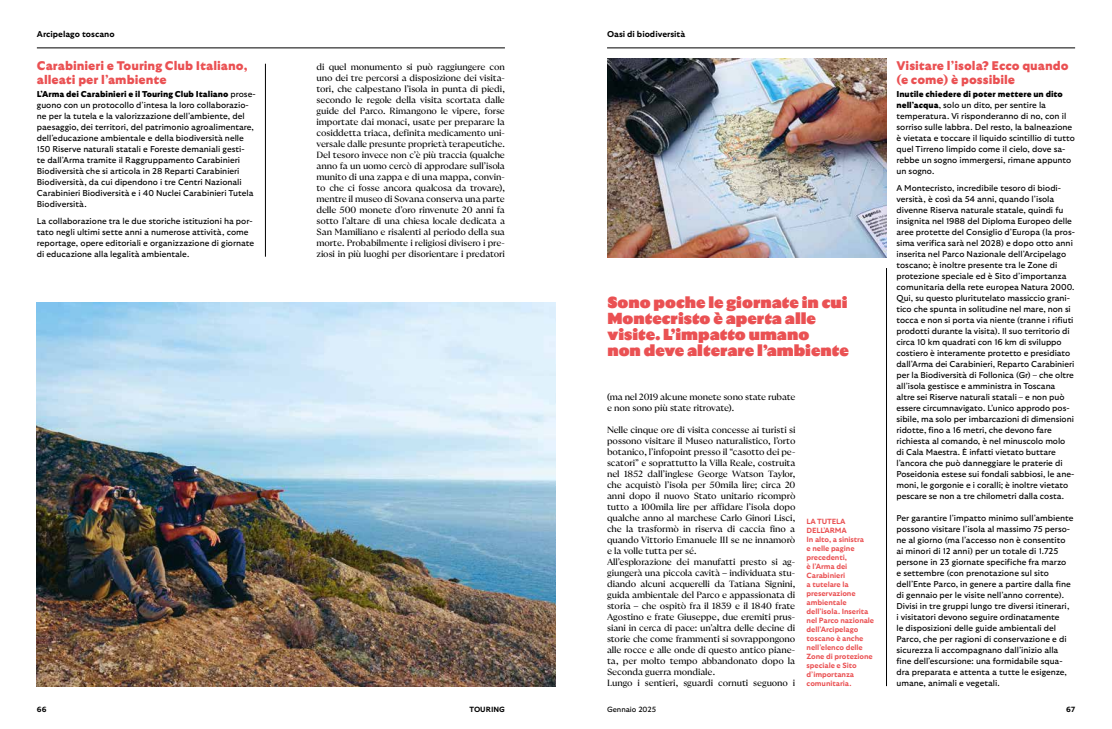
<style>
.page{position:relative;width:1112px;height:729px;background:#fff}
.page>*{position:absolute;margin:0;border:0;box-sizing:border-box;transform-origin:0 0}
.t1{font:900 16px/16px "GT Ultra";color:#ea5153}
.t2{font:900 12.5px/13.8px "GT Ultra";color:#ea5153}
.t3{font:9px/11px "GT Ultra Fine";letter-spacing:-.01em;color:#000}
.t4{font:8.5px/11px "GT Ultra";letter-spacing:-.005em;color:#000}
.t5{font:700 8.5px "GT Ultra";color:#000}
.t6{font:700 7.5px/9px "GT Ultra";letter-spacing:-.01em;color:#ea5153}
.t7{font:700 7.5px "GT Ultra";color:#000}
.t8{font:7.5px "GT Ultra";color:#000}
.s1{font-weight:900}
</style>
<div class="page">
<hr style="left:37px;top:48px;width:468px;height:1px;background:#000">
<hr style="left:607px;top:48px;width:467px;height:1px;background:#000">
<img style="left:37px;top:302px;width:519px;height:384px">
<hr style="left:265px;top:64px;width:1px;height:193px;background:#000">
<hr style="left:886px;top:268px;width:1px;height:418px;background:#000">
<img style="left:607px;top:58px;width:279px;height:199px">
<p class="t5" style="left:37px;top:29px;width:79px">Arcipelago toscano</p>
<p class="t5" style="left:607px;top:29px;width:80px">Oasi di biodiversità</p>
<h2 class="t2" style="left:37px;top:59px;width:212px">Carabinieri e Touring Club Italiano, alleati per l’ambiente</h2>
<p class="t4" style="left:37px;top:89px;width:220px"><span class="s1">L’Arma dei Carabinieri e il Touring Club Italiano</span> prose&shy;guono con un protocollo d’intesa la loro collaborazio&shy;ne per la tutela e la valorizzazione dell’ambiente, del paesaggio, dei territori, del patrimonio agroalimentare, dell’educazione ambientale e della biodiversità nelle 150 Riserve naturali statali e Foreste demaniali gesti-<br>te dall’Arma tramite il Raggruppamento Carabinieri Biodiversità che si articola in 28 Reparti Carabinieri Biodiversità, da cui dipendono i tre Centri Nazionali Carabinieri Biodiversità e i 40 Nuclei Carabinieri Tutela Biodiversità.</p>
<p class="t4" style="left:37px;top:215px;width:219px">La collaborazione tra le due storiche istituzioni ha por&shy;tato negli ultimi sette anni a numerose attività, come reportage, opere editoriali e organizzazione di giornate di educazione alla legalità ambientale.</p>
<p class="t3" style="left:316px;top:61px;width:190px;text-align:justify">di quel monumento si può raggiungere con uno dei tre percorsi a disposizione dei visita&shy;tori, che calpestano l’isola in punta di piedi, secondo le regole della visita scortata dalle guide del Parco. Rimangono le vipere, forse importate dai monaci, usate per preparare la cosiddetta triaca, definita medicamento uni&shy;versale dalle presunte proprietà terapeutiche.<br>Del tesoro invece non c’è più traccia (qualche anno fa un uomo cercò di approdare sull’isola munito di una zappa e di una mappa, convin&shy;to che ci fosse ancora qualcosa da trovare), mentre il museo di Sovana conserva una parte delle 500 monete d’oro rinvenute 20 anni fa sotto l’altare di una chiesa locale dedicata a San Mamiliano e risalenti al periodo della sua morte. Probabilmente i religiosi divisero i pre&shy;ziosi in più luoghi per disorientare i predatori</p>
<h1 class="t1" style="left:607px;top:294px;width:243px">Sono poche le giornate in cui<br>Montecristo è aperta alle visite. L’impatto umano<br>non deve alterare l’ambiente</h1>
<p class="t3" style="left:607px;top:391px;width:190px">(ma nel 2019 alcune monete sono state rubate e non sono più state ritrovate).</p>
<p class="t3" style="left:607px;top:424px;width:190px">Nelle cinque ore di visita concesse ai turisti si possono visitare il Museo naturalistico, l’orto botanico, l’infopoint presso il “casotto dei pe&shy;scatori” e soprattutto la Villa Reale, costruita nel 1852 dall’inglese George Watson Taylor, che acquistò l’isola per 50mila lire; circa 20 anni dopo il nuovo Stato unitario ricomprò tutto a 100mila lire per affidare l’isola dopo qualche anno al marchese Carlo Ginori Lisci, che la trasformò in riserva di caccia fino a quando Vittorio Emanuele III se ne innamorò e la volle tutta per sé.<br>All’esplorazione dei manufatti presto si ag&shy;giungerà una piccola cavità – individuata stu&shy;diando alcuni acquerelli da Tatiana Signini, guida ambientale del Parco e appassionata di storia – che ospitò fra il 1839 e il 1840 frate Agostino e frate Giuseppe, due eremiti prus&shy;siani in cerca di pace: un’altra delle decine di storie che come frammenti si sovrappongono alle rocce e alle onde di questo antico piane&shy;ta, per molto tempo abbandonato dopo la Seconda guerra mondiale.<br>Lungo i sentieri, sguardi cornuti seguono i</p>
<p class="t6" style="left:806px;top:517px;width:69px">LA TUTELA<br>DELL’ARMA<br>In alto, a sinistra<br>e nelle pagine precedenti,<br>è l’Arma dei<br>Carabinieri<br>a tutelare la preservazione ambientale dell’isola. Inserita nel Parco nazionale dell’Arcipelago toscano è anche nell’elenco delle<br>Zone di protezione speciale e Sito d’importanza comunitaria.</p>
<h2 class="t2" style="left:896px;top:59px;width:174px">Visitare l’isola? Ecco quando (e come) è possibile</h2>
<p class="t4" style="left:896px;top:89px;width:180px"><span class="s1">Inutile chiedere di poter mettere un dito nell’acqua</span>, solo un dito, per sentire la temperatura. Vi risponderanno di no, con il sorriso sulle labbra. Del resto, la balneazione è vietata e toccare il liquido scintillio di tutto quel Tirreno limpido come il cielo, dove sa&shy;rebbe un sogno immergersi, rimane appunto un sogno.</p>
<p class="t4" style="left:896px;top:182px;width:180px">A Montecristo, incredibile tesoro di biodi&shy;versità, è così da 54 anni, quando l’isola divenne Riserva naturale statale, quindi fu insignita nel 1988 del Diploma Europeo delle aree protette del Consiglio d’Europa (la pros&shy;sima verifica sarà nel 2028) e dopo otto anni inserita nel Parco Nazionale dell’Arcipelago toscano; è inoltre presente tra le Zone di protezione speciale ed è Sito d’importanza comunitaria della rete europea Natura 2000.<br>Qui, su questo pluritutelato massiccio grani&shy;tico che spunta in solitudine nel mare, non si tocca e non si porta via niente (tranne i rifiuti prodotti durante la visita). Il suo territorio di circa 10 km quadrati con 16 km di sviluppo costiero è interamente protetto e presidiato dall’Arma dei Carabinieri, Reparto Carabinieri per la Biodiversità di Follonica (Gr) – che oltre all’isola gestisce e amministra in Toscana altre sei Riserve naturali statali – e non può essere circumnavigato. L’unico approdo pos&shy;sibile, ma solo per imbarcazioni di dimensioni ridotte, fino a 16 metri, che devono fare richiesta al comando, è nel minuscolo molo di Cala Maestra. È infatti vietato buttare l’ancora che può danneggiare le praterie di Poseidonia estese sui fondali sabbiosi, le ane&shy;moni, le gorgonie e i coralli; è inoltre vietato pescare se non a tre chilometri dalla costa.</p>
<p class="t4" style="left:896px;top:512px;width:178px">Per garantire l’impatto minimo sull’ambiente possono visitare l’isola al massimo 75 perso&shy;ne al giorno (ma l’accesso non è consentito ai minori di 12 anni) per un totale di 1.725 persone in 23 giornate specifiche fra marzo<br>e settembre (con prenotazione sul sito dell’Ente Parco, in genere a partire dalla fine di gennaio per le visite nell’anno corrente).<br>Divisi in tre gruppi lungo tre diversi itinerari, i visitatori devono seguire ordinatamente<br>le disposizioni delle guide ambientali del Parco, che per ragioni di conservazione e di sicurezza li accompagnano dall’inizio alla fine dell’escursione: una formidabile squa&shy;dra preparata e attenta a tutte le esigenze, umane, animali e vegetali.</p>
<p class="t7" style="left:37px;top:705px;width:11px">66</p>
<p class="t7" style="left:469px;top:705px;width:37px">TOURING</p>
<p class="t8" style="left:607px;top:705px;width:51px">Gennaio 2025</p>
<p class="t7" style="left:1065px;top:705px;width:10px">67</p>
</div>
